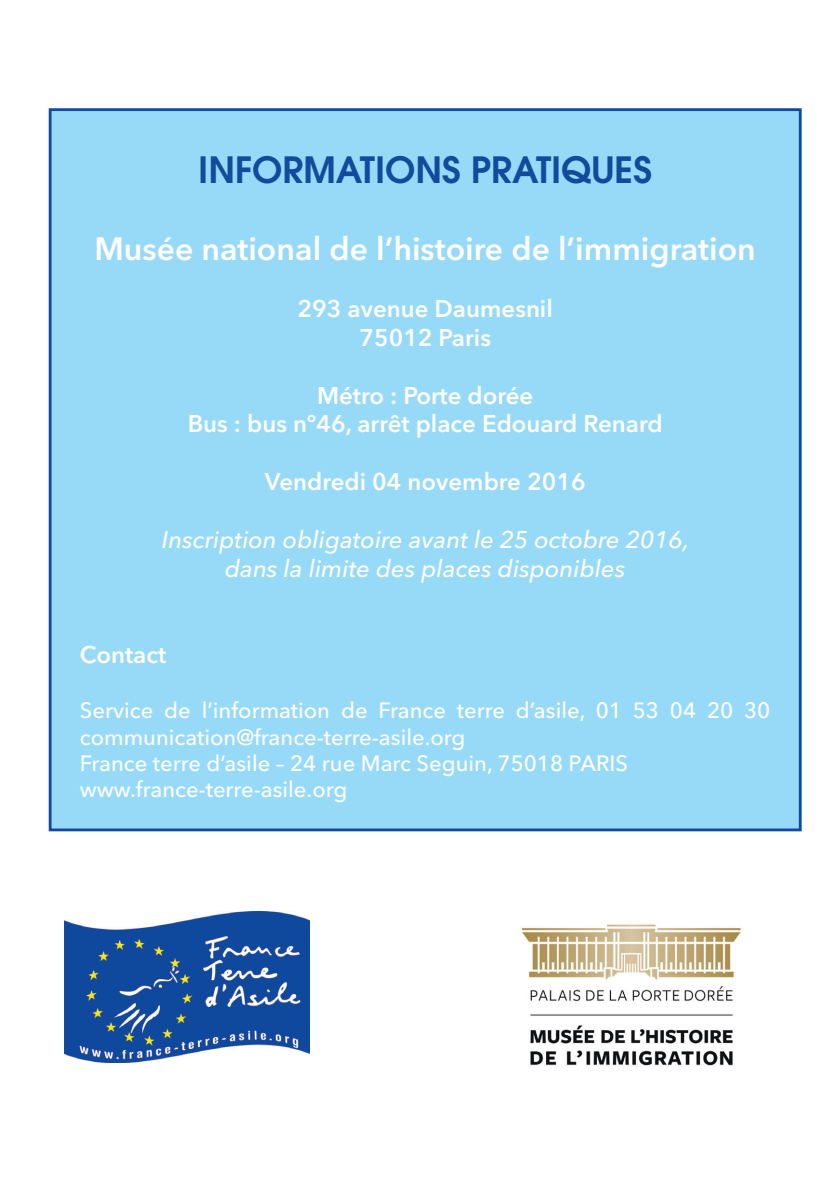
<style>
.page{position:relative;width:840px;height:1191px;background:#fff}
.page>*{position:absolute;margin:0;border:0;box-sizing:border-box;transform-origin:0 0}
.t1{font:600 36px "ITC Avant Garde Pro";color:#124a9c}
.t2{font:600 32px "Avenir Next LT Pro";color:#fff}
.t3{font:600 24px "Avenir Next LT Pro";color:#fff}
.t4{font:italic 500 24px "Avenir Next LT Pro";color:#fff}
.t5{font:500 22px/26.4px "Avenir Next LT Pro";color:#fff}
</style>
<div class="page">
<img style="left:64px;top:911px;width:245px;height:151px">
<img style="left:521px;top:924px;width:220px;height:142px">
<div style="left:50px;top:110px;width:749px;height:720px;background:#97daf8"></div>
<div style="left:49px;top:108px;width:752px;height:723px;border:3px solid #124a9c"></div>
<p class="t1" style="left:198px;top:146px;width:455px">INFORMATIONS PRATIQUES</p>
<p class="t2" style="left:94px;top:229px;width:662px">Musée national de l’histoire de l’immigration</p>
<p class="t3" style="left:297px;top:294px;width:257px">293 avenue Daumesnil</p>
<p class="t3" style="left:359px;top:323px;width:133px">75012 Paris</p>
<p class="t3" style="left:317px;top:381px;width:217px">Métro : Porte dorée</p>
<p class="t3" style="left:187px;top:409px;width:476px">Bus : bus n°46, arrêt place Edouard Renard</p>
<p class="t3" style="left:264px;top:467px;width:322px">Vendredi 04 novembre 2016</p>
<p class="t4" style="left:162px;top:525px;width:528px">Inscription obligatoire avant le 25 octobre 2016,</p>
<p class="t4" style="left:225px;top:553px;width:401px">dans la limite des places disponibles</p>
<p class="t3" style="left:80px;top:640px;width:88px">Contact</p>
<p class="t5" style="left:80px;top:697px;width:691px">Service de l’information de France terre d’asile, 01 53 04 20 30 communication@france-terre-asile.org</p>
<p class="t5" style="left:80px;top:750px;width:549px">France terre d’asile – 24 rue Marc Seguin, 75018 PARIS</p>
<p class="t5" style="left:80px;top:776px;width:269px">www.france-terre-asile.org</p>
</div>
